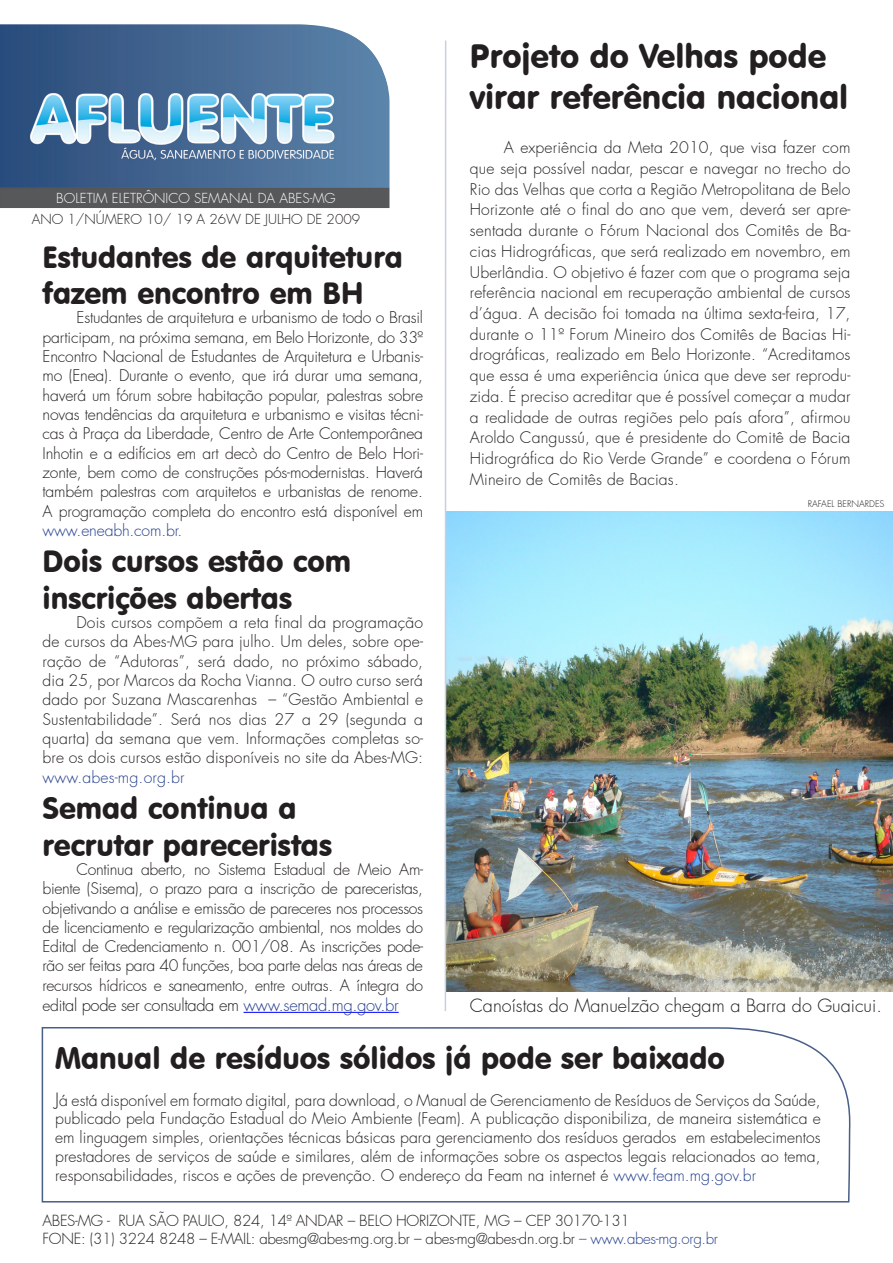
<style>
.page{position:relative;width:893px;height:1263px;background:#fff}
.page>*{position:absolute;margin:0;border:0;box-sizing:border-box;transform-origin:0 0}
.t1{font:33px "VAG Rounded BT";color:#231f20}
.Normal__Web{font:30px "VAG Rounded BT";color:#231f20}
.t2{font:300 18px "Futura";color:#231f20}
.Normal__Web-2{font:300 16.5px "Futura";letter-spacing:-.02em;color:#231f20}
.Normal__Web-3{font:300 15.75px/19.4px "Futura";color:#231f20;text-align:justify}
.t3{font:300 15px "Futura";letter-spacing:-.02em;color:#231f20}
.t4{font:300 13.5px "Futura";color:#fff}
.t5{font:300 13.5px "Futura";color:#231f20}
.t6{font:300 9px "Futura";color:#231f20}
.s1{color:#253f8e}
.s2{font-size:15.75px}
.s3{font-size:18px}
</style>
<div class="page">
<img style="left:446px;top:512px;width:447px;height:479px">
<img style="left:0;top:24px;width:389px;height:184px">
<hr style="left:445px;top:41px;width:1px;height:970px;background:#cacfe0">
<svg style="left:41px;top:1027px;width:810px;height:176px"></svg>
<hr style="left:244px;top:1012px;width:155px;height:1px;background:#00f">
<p class="t1" style="left:470px;top:35px;width:358px">Projeto do Velhas pode</p>
<p class="t1" style="left:470px;top:76px;width:380px">virar referência nacional</p>
<p class="Normal__Web-3" style="left:470px;top:137px;width:382px;line-height:20.7px;text-indent:34px">A experiência da Meta 2010, que visa fazer com que seja possível nadar, pescar e navegar no trecho do Rio das Velhas que corta a Região Metropolitana de Belo Horizonte até o final do ano que vem, deverá ser apre&shy;sentada durante o Fórum Nacional dos Comitês de Ba&shy;cias Hidrográficas, que será realizado em novembro, em Uberlândia. O objetivo é fazer com que o programa seja referência nacional em recuperação ambiental de cursos d’água. A decisão foi tomada na última sexta-feira, 17, durante o 11º Forum Mineiro dos Comitês de Bacias Hi&shy;drográficas, realizado em Belo Horizonte. “Acreditamos que essa é uma experiência única que deve ser reprodu&shy;zida. É preciso acreditar que é possível começar a mudar a realidade de outras regiões pelo país afora”, afirmou Aroldo Cangussú, que é presidente do Comitê de Bacia Hidrográfica do Rio Verde Grande” e coordena o Fórum Mineiro de Comitês de Bacias.</p>
<p class="t4" style="left:56px;top:190px;width:281px">Boletim eletrônico semanal da Abes-MG</p>
<p class="t5" style="left:32px;top:210px;width:330px">Ano 1/número 10/ 19 a 26w de julho de 2009</p>
<p class="Normal__Web" style="left:43px;top:238px;width:362px">Estudantes de arquitetura</p>
<p class="Normal__Web" style="left:43px;top:274px;width:322px">fazem encontro em BH</p>
<p class="Normal__Web-3" style="left:43px;top:308px;width:382px;text-indent:34px">Estudantes de arquitetura e urbanismo de todo o Brasil participam, na próxima semana, em Belo Horizonte, do 33º Encontro Nacional de Estudantes de Arquitetura e Urbanis&shy;mo (Enea). Durante o evento, que irá durar uma semana, haverá um fórum sobre habitação popular, palestras sobre novas tendências da arquitetura e urbanismo e visitas técni&shy;cas à Praça da Liberdade, Centro de Arte Contemporânea I nhotin e a edifícios em art decò do Centro de Belo Hori&shy;zonte, bem como de construções pós-modernistas. Haverá também palestras com arquitetos e urbanistas de renome.<br>A programação completa do encontro está disponível em <span class="s1">www.eneabh.com.br.</span></p>
<p class="Normal__Web" style="left:43px;top:543px;width:310px">Dois cursos estão com</p>
<p class="Normal__Web" style="left:43px;top:579px;width:251px">inscrições abertas</p>
<p class="Normal__Web-3" style="left:43px;top:613px;width:382px;text-indent:34px">Dois cursos compõem a reta final da programação de cursos da Abes-MG para julho. Um deles, sobre ope&shy;ração de “Adutoras”, será dado, no próximo sábado, dia 25, por Marcos da Rocha Vianna. O outro curso será dado por Suzana Mascarenhas – “Gestão Ambiental e Sustentabilidade”. Será nos dias 27 a 29 (segunda a quarta) da semana que vem. I nformações completas so&shy;bre os dois cursos estão disponíveis no site da Abes-MG: <span class="s1">www.abes-mg.org.br</span></p>
<p class="Normal__Web" style="left:43px;top:789px;width:255px">Semad continua a</p>
<p class="Normal__Web" style="left:43px;top:826px;width:291px">recrutar pareceristas</p>
<p class="Normal__Web-3" style="left:43px;top:860px;width:382px;text-indent:34px">Continua aberto, no Sistema Estadual de Meio Am&shy;biente (Sisema), o prazo para a inscrição de pareceristas, objetivando a análise e emissão de pareceres nos processos de licenciamento e regularização ambiental, nos moldes do Edital de Credenciamento n. 001/08. As inscrições pode&shy;rão ser feitas para 40 funções, boa parte delas nas áreas de recursos hídricos e saneamento, entre outras. A íntegra do</p>
<p class="Normal__Web-2" style="left:43px;top:994px;width:358px"><span class="s2">edit</span>al pode ser consultada em <span class="s1">www.semad.mg.gov.br</span></p>
<p class="Normal__Web" style="left:55px;top:1039px;width:671px">Manual de resíduos sólidos já pode ser baixado</p>
<p class="Normal__Web-3" style="left:55px;top:1090px;width:767px;line-height:18.9px"><span class="s3">J</span>á está disponível em formato digital, para download, o Manual de Gerenciamento de Resíduos de Serviços da Saúde, publicado pela Fundação Estadual do Meio Ambiente (Feam). A publicação disponibiliza, de maneira sistemática e em linguagem simples, orientações técnicas básicas para gerenciamento dos resíduos gerados em estabelecimentos prestadores de serviços de saúde e similares, além de informações sobre os aspectos legais relacionados ao tema, responsabilidades, riscos e ações de prevenção. O endereço da Feam na internet é <span class="s1">www.feam.mg.gov.br</span></p>
<p class="t6" style="left:808px;top:498px;width:78px">Rafael Bernardes</p>
<p class="t2" style="left:470px;top:994px;width:414px">Canoístas do Manuelzão chegam a Barra do Guaicui.</p>
<p class="t3" style="left:43px;top:1211px;width:589px">Abes-MG - Rua São Paulo, 824, 14º andar – Belo Horizonte, MG – CEP 30170-131</p>
<p class="t3" style="left:43px;top:1229px;width:677px">Fone: (31) 3224 8248 – e-mail: abesmg@abes-mg.org.br – abes-mg@abes-dn.org.br <span class="s1">– www.abes-mg.org.br</span></p>
</div>
